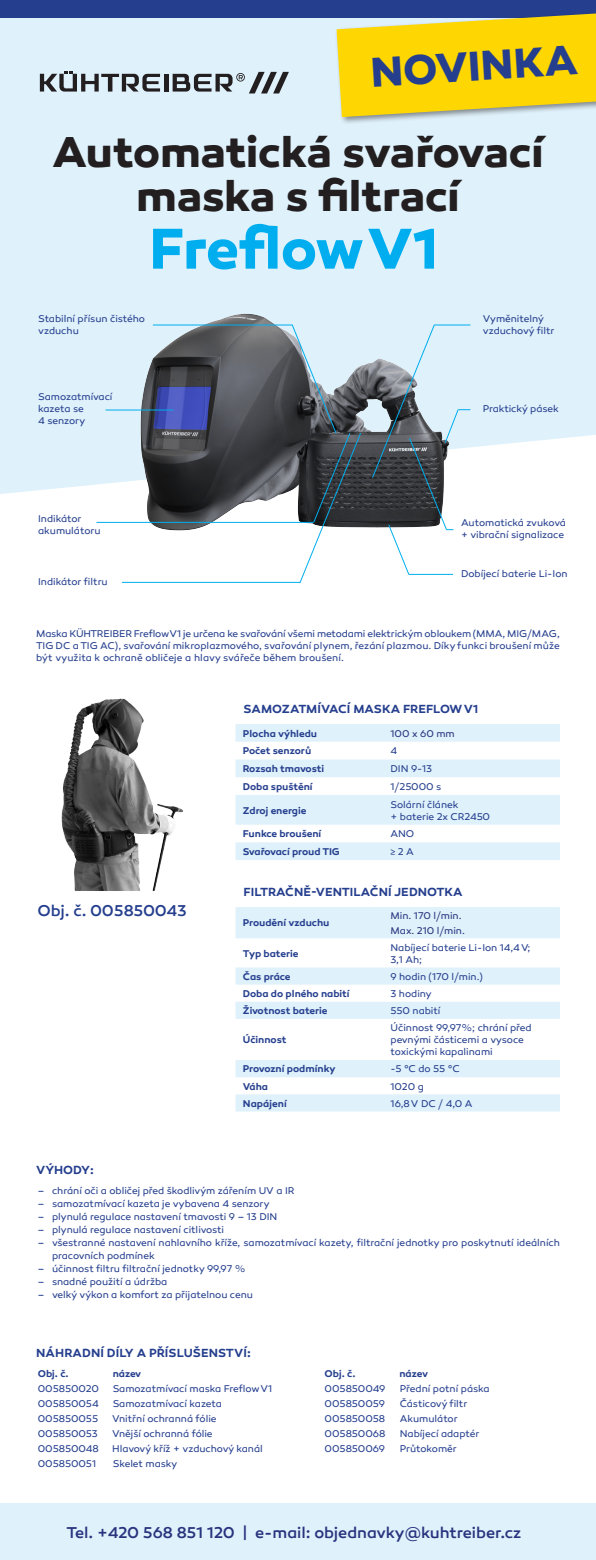
<style>
.page{position:relative;width:596px;height:1560px;background:#fff}
.page>*{position:absolute;margin:0;border:0;box-sizing:border-box;transform-origin:0 0}
.t1{font:700 58.6px "Canaro";letter-spacing:-.015em;color:#00aeef}
.t2{font:700 43.8px "Canaro";letter-spacing:-.005em;color:#231f20}
.t3{font:700 42.5px "Canaro";color:#253f8e}
.t4{font:500 16px "Canaro";letter-spacing:-.005em;color:#28347e}
.t5{font:500 16px "Canaro";letter-spacing:-.01em;color:#253f8e}
.t6{font:600 12px "Canaro";color:#253f8e}
.t7{font:10px/12px "Canaro";letter-spacing:-.005em;color:#253f8e}
.t8{font:600 10px "Canaro";letter-spacing:-.005em;color:#253f8e}
.t9{font:10px "Canaro";color:#28347e}
.s1{font-family:"Calibri"}
</style>
<div class="page">
<div style="left:0;top:17px;width:595px;height:477px;background:#dff1fb"></div>
<img style="left:116px;top:268px;width:348px;height:263px">
<hr style="left:153px;top:324px;width:139px;height:1px;background:#00aeef">
<hr style="left:105px;top:409px;width:68px;height:1px;background:#00aeef">
<svg style="left:371px;top:324px;width:99px;height:251px"></svg>
<div style="left:0;top:1503px;width:595px;height:56px;background:#dff1fb"></div>
<img style="left:61px;top:698px;width:122px;height:193px">
<svg style="left:235px;top:724px;width:324px;height:136px"></svg>
<svg style="left:235px;top:907px;width:324px;height:204px"></svg>
<hr style="left:164px;top:74px;width:4px;height:18px;background:#231f20">
<svg style="left:172px;top:72px;width:117px;height:21px;background:#919aa0"></svg>
<svg style="left:40px;top:71px;width:120px;height:21px;background:#90989f"></svg>
<div style="left:0;top:0;width:595px;height:17px;background:#253f8e"></div>
<div style="left:334px;top:10px;width:261px;height:115px;background:#231f20;opacity:.5"></div>
<svg style="left:336px;top:13px;width:259px;height:104px;background:#eed023"></svg>
<svg style="left:291px;top:323px;width:70px;height:260px"></svg>
<hr style="left:96px;top:522px;width:217px;height:1px;background:#00aeef">
<hr style="left:122px;top:582px;width:178px;height:1px;background:#00aeef">
<p class="t3" style="left:369px;top:45px;width:209px;rotate:-3deg">NOVINKA</p>
<p class="t2" style="left:52px;top:125px;width:492px">Automatická svařovací</p>
<p class="t2" style="left:136px;top:168px;width:325px">maska s filtrací</p>
<p class="t1" style="left:149px;top:212px;width:291px">Freflow V1</p>
<p class="t7" style="left:38px;top:313px;width:108px">Stabilní přísun čistého vzduchu</p>
<p class="t7" style="left:38px;top:391px;width:76px">Samozatmívací</p>
<p class="t7" style="left:38px;top:403px;width:47px">kazeta se</p>
<p class="t7" style="left:38px;top:415px;width:49px">4 senzory</p>
<p class="t7" style="left:482px;top:313px;width:63px">Vyměnitelný</p>
<p class="t7" style="left:482px;top:325px;width:73px">vzduchový filtr</p>
<p class="t7" style="left:482px;top:403px;width:77px">Praktický pásek</p>
<p class="t7" style="left:38px;top:512px;width:45px">Indikátor</p>
<p class="t7" style="left:38px;top:524px;width:64px">akumulátoru</p>
<p class="t7" style="left:38px;top:575px;width:71px">Indikátor filtru</p>
<p class="t7" style="left:461px;top:516px;width:106px">Automatická zvuková</p>
<p class="t7" style="left:461px;top:528px;width:104px">+ vibrační signalizace</p>
<p class="t7" style="left:461px;top:567px;width:108px">Dobíjecí baterie Li-Ion</p>
<p class="t7" style="left:36px;top:628px;width:525px;text-align:justify">Maska KÜHTREIBER Freflow V1 je určena ke svařování všemi metodami elektrickým obloukem (MMA, MIG/MAG, TIG DC a TIG AC), svařování mikroplazmového, svařování plynem, řezání plazmou. Díky funkci broušení může být využita k ochraně obličeje a hlavy svářeče během broušení.</p>
<p class="t6" style="left:243px;top:701px;width:236px">SAMOZATMÍVACÍ MASKA FREFLOW V1</p>
<p class="t8" style="left:243px;top:727px;width:76px">Plocha výhledu</p>
<p class="t9" style="left:390px;top:727px;width:66px">100 x 60 mm</p>
<p class="t8" style="left:243px;top:744px;width:70px">Počet senzorů</p>
<p class="t7" style="left:390px;top:745px;width:8px">4</p>
<p class="t8" style="left:243px;top:762px;width:83px">Rozsah tmavosti</p>
<p class="t7" style="left:390px;top:762px;width:43px">DIN 9-13</p>
<p class="t8" style="left:243px;top:780px;width:71px">Doba spuštění</p>
<p class="t7" style="left:390px;top:780px;width:52px">1/25000 s</p>
<p class="t8" style="left:243px;top:804px;width:65px">Zdroj energie</p>
<p class="t7" style="left:390px;top:798px;width:69px">Solární článek</p>
<p class="t7" style="left:390px;top:810px;width:101px">+ baterie 2x CR2450</p>
<p class="t8" style="left:243px;top:827px;width:80px">Funkce broušení</p>
<p class="t7" style="left:390px;top:827px;width:25px">ANO</p>
<p class="t8" style="left:243px;top:845px;width:98px">Svařovací proud TIG</p>
<p class="t7" style="left:390px;top:845px;width:25px"><span class="s1">≥</span> 2 A</p>
<p class="t5" style="left:38px;top:900px;width:150px">Obj. č. 005850043</p>
<p class="t6" style="left:243px;top:884px;width:220px">FILTRAČNĚ-VENTILAČNÍ JEDNOTKA</p>
<p class="t8" style="left:243px;top:916px;width:88px">Proudění vzduchu</p>
<p class="t8" style="left:243px;top:947px;width:57px">Typ baterie</p>
<p class="t9" style="left:390px;top:910px;width:72px">Min. 170 l/min.</p>
<p class="t9" style="left:390px;top:924px;width:76px">Max. 210 l/min.</p>
<p class="t7" style="left:390px;top:941px;width:141px">Nabíjecí baterie Li-Ion 14,4 V;</p>
<p class="t7" style="left:390px;top:953px;width:33px">3,1 Ah;</p>
<p class="t8" style="left:243px;top:970px;width:49px">Čas práce</p>
<p class="t7" style="left:390px;top:970px;width:94px">9 hodin (170 l/min.)</p>
<p class="t8" style="left:243px;top:987px;width:108px">Doba do plného nabití</p>
<p class="t7" style="left:390px;top:987px;width:43px">3 hodiny</p>
<p class="t8" style="left:243px;top:1004px;width:86px">Životnost baterie</p>
<p class="t7" style="left:390px;top:1004px;width:51px">550 nabití</p>
<p class="t8" style="left:243px;top:1033px;width:45px">Účinnost</p>
<p class="t7" style="left:390px;top:1021px;width:143px">Účinnost 99,97%; chrání před pevnými částicemi a vysoce</p>
<p class="t7" style="left:390px;top:1045px;width:104px">toxickými kapalinami</p>
<p class="t8" style="left:243px;top:1062px;width:94px">Provozní podmínky</p>
<p class="t7" style="left:390px;top:1062px;width:71px">-5 °C do 55 °C</p>
<p class="t8" style="left:243px;top:1079px;width:27px">Váha</p>
<p class="t7" style="left:390px;top:1080px;width:35px">1020 g</p>
<p class="t8" style="left:243px;top:1097px;width:45px">Napájení</p>
<p class="t7" style="left:390px;top:1097px;width:84px">16,8 V DC / 4,0 A</p>
<p class="t6" style="left:36px;top:1162px;width:59px">VÝHODY:</p>
<p class="t7" style="left:38px;top:1184px;width:258px">– chrání oči a obličej před škodlivým zářením UV a IR</p>
<p class="t7" style="left:38px;top:1197px;width:233px">– samozatmívací kazeta je vybavena 4 senzory</p>
<p class="t7" style="left:38px;top:1210px;width:241px">– plynulá regulace nastavení tmavosti 9 – 13 DIN</p>
<p class="t7" style="left:38px;top:1223px;width:188px">– plynulá regulace nastavení citlivosti</p>
<p class="t7" style="left:52px;top:1235px;width:509px;line-height:13px;text-indent:-14px">– všestranné nastavení nahlavního kříže, samozatmívací kazety, filtrační jednotky pro poskytnutí ideálních pracovních podmínek</p>
<p class="t7" style="left:38px;top:1262px;width:209px">– účinnost filtru filtrační jednotky 99,97 %</p>
<p class="t7" style="left:38px;top:1275px;width:131px">– snadné použití a údržba</p>
<p class="t7" style="left:38px;top:1288px;width:216px">– velký výkon a komfort za přijatelnou cenu</p>
<p class="t6" style="left:36px;top:1345px;width:216px">NÁHRADNÍ DÍLY A PŘÍSLUŠENSTVÍ:</p>
<p class="t8" style="left:38px;top:1367px;width:32px">Obj. č.</p>
<p class="t8" style="left:113px;top:1367px;width:30px">název</p>
<p class="t7" style="left:38px;top:1382px;width:63px">005850020</p>
<p class="t7" style="left:113px;top:1382px;width:161px">Samozatmívací maska Freflow V1</p>
<p class="t7" style="left:38px;top:1397px;width:62px">005850054</p>
<p class="t7" style="left:113px;top:1397px;width:111px">Samozatmívací kazeta</p>
<p class="t7" style="left:38px;top:1412px;width:62px">005850055</p>
<p class="t7" style="left:112px;top:1412px;width:106px">Vnitřní ochranná fólie</p>
<p class="t7" style="left:38px;top:1427px;width:61px">005850053</p>
<p class="t7" style="left:112px;top:1427px;width:102px">Vnější ochranná fólie</p>
<p class="t7" style="left:38px;top:1442px;width:62px">005850048</p>
<p class="t7" style="left:112px;top:1442px;width:152px">Hlavový kříž + vzduchový kanál</p>
<p class="t7" style="left:38px;top:1457px;width:60px">005850051</p>
<p class="t7" style="left:113px;top:1457px;width:66px">Skelet masky</p>
<p class="t8" style="left:324px;top:1367px;width:32px">Obj. č.</p>
<p class="t8" style="left:399px;top:1367px;width:30px">název</p>
<p class="t7" style="left:324px;top:1382px;width:62px">005850049</p>
<p class="t7" style="left:399px;top:1382px;width:91px">Přední potní páska</p>
<p class="t7" style="left:324px;top:1397px;width:62px">005850059</p>
<p class="t7" style="left:399px;top:1397px;width:69px">Částicový filtr</p>
<p class="t7" style="left:324px;top:1412px;width:62px">005850058</p>
<p class="t7" style="left:399px;top:1412px;width:59px">Akumulátor</p>
<p class="t7" style="left:324px;top:1427px;width:62px">005850068</p>
<p class="t7" style="left:399px;top:1427px;width:81px">Nabíjecí adaptér</p>
<p class="t7" style="left:324px;top:1442px;width:62px">005850069</p>
<p class="t7" style="left:399px;top:1442px;width:58px">Průtokoměr</p>
<p class="t4" style="left:66px;top:1522px;width:456px">Tel. +420 568 851 120 | e-mail: objednavky@kuhtreiber.cz</p>
</div>
